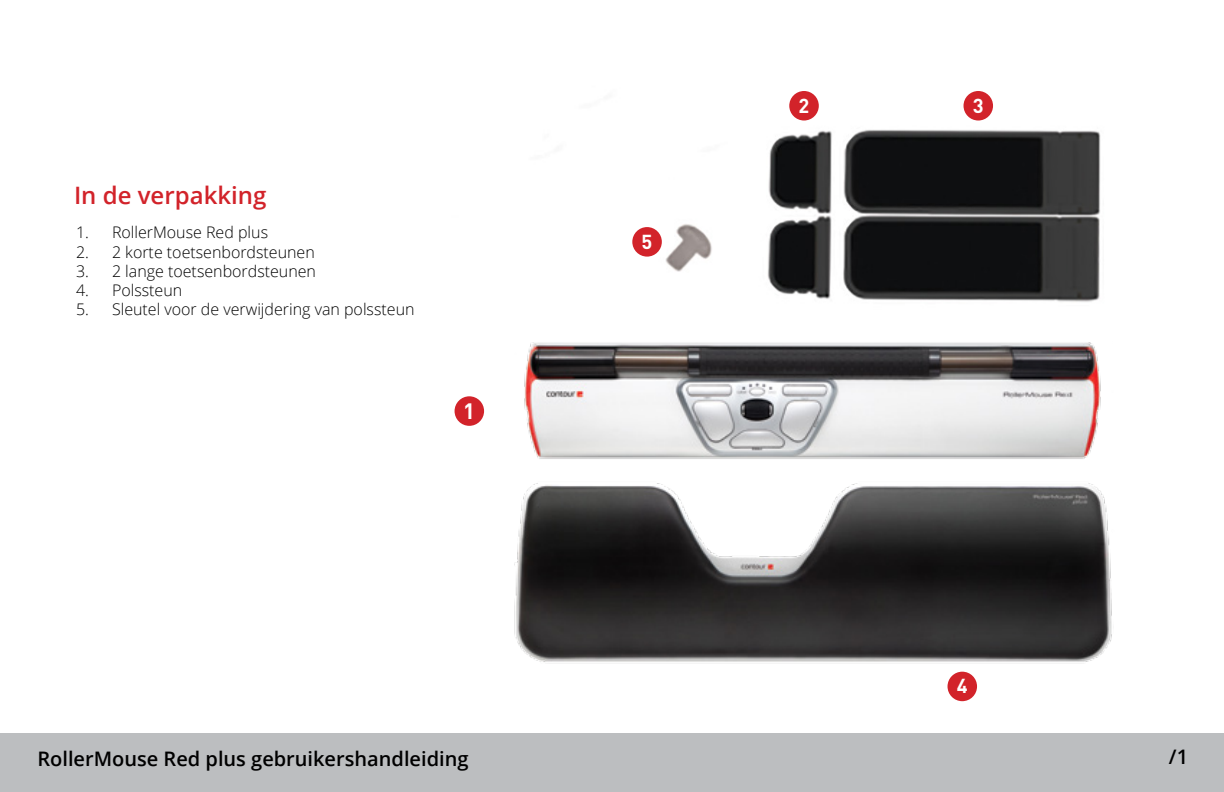
<style>
.page{position:relative;width:1224px;height:792px;background:#fff}
.page>*{position:absolute;margin:0;border:0;box-sizing:border-box;transform-origin:0 0}
.t1{font:600 24px "Open Sans";color:#d2232a}
.t2{font:700 22px "DINOT";color:#fff}
.t3{font:600 20px "Open Sans";color:#000}
.t4{font:700 20px "DINOT";color:#fff}
.t5{font:300 16px "Open Sans";color:#000}
</style>
<div class="page">
<div style="left:0;top:733px;width:1224px;height:59px;background:#bcbec0"></div>
<img style="left:483px;top:342px;width:629px;height:360px">
<img style="left:632px;top:91px;width:469px;height:211px">
<div style="left:455px;top:396px;width:29px;height:30px;background:#d2232a;border-radius:50%"></div>
<div style="left:789px;top:91px;width:30px;height:30px;background:#d2232a;border-radius:50%"></div>
<div style="left:964px;top:91px;width:29px;height:30px;background:#d2232a;border-radius:50%"></div>
<div style="left:948px;top:672px;width:29px;height:29px;background:#d2232a;border-radius:50%"></div>
<div style="left:632px;top:227px;width:30px;height:30px;background:#d2232a;border-radius:50%"></div>
<h1 class="t1" style="left:74px;top:179px;width:194px">In de verpakking</h1>
<p class="t5" style="left:76px;top:222px;width:194px">1. RollerMouse Red plus</p>
<p class="t5" style="left:76px;top:241px;width:240px">2. 2 korte toetsenbordsteunen</p>
<p class="t5" style="left:76px;top:260px;width:242px">3. 2 lange toetsenbordsteunen</p>
<p class="t5" style="left:76px;top:279px;width:108px">4. Polssteun</p>
<p class="t5" style="left:76px;top:298px;width:340px">5. Sleutel voor de verwijdering van polssteun</p>
<h2 class="t2" style="left:463px;top:397px;width:13px">1</h2>
<p class="t3" style="left:37px;top:745px;width:433px">RollerMouse Red plus gebruikershandleiding</p>
<p class="t4" style="left:642px;top:228px;width:12px">5</p>
<p class="t4" style="left:798px;top:92px;width:12px">2</p>
<p class="t4" style="left:973px;top:92px;width:12px">3</p>
<p class="t4" style="left:957px;top:673px;width:12px">4</p>
<p class="t3" style="left:1169px;top:743px;width:21px">/1</p>
</div>
